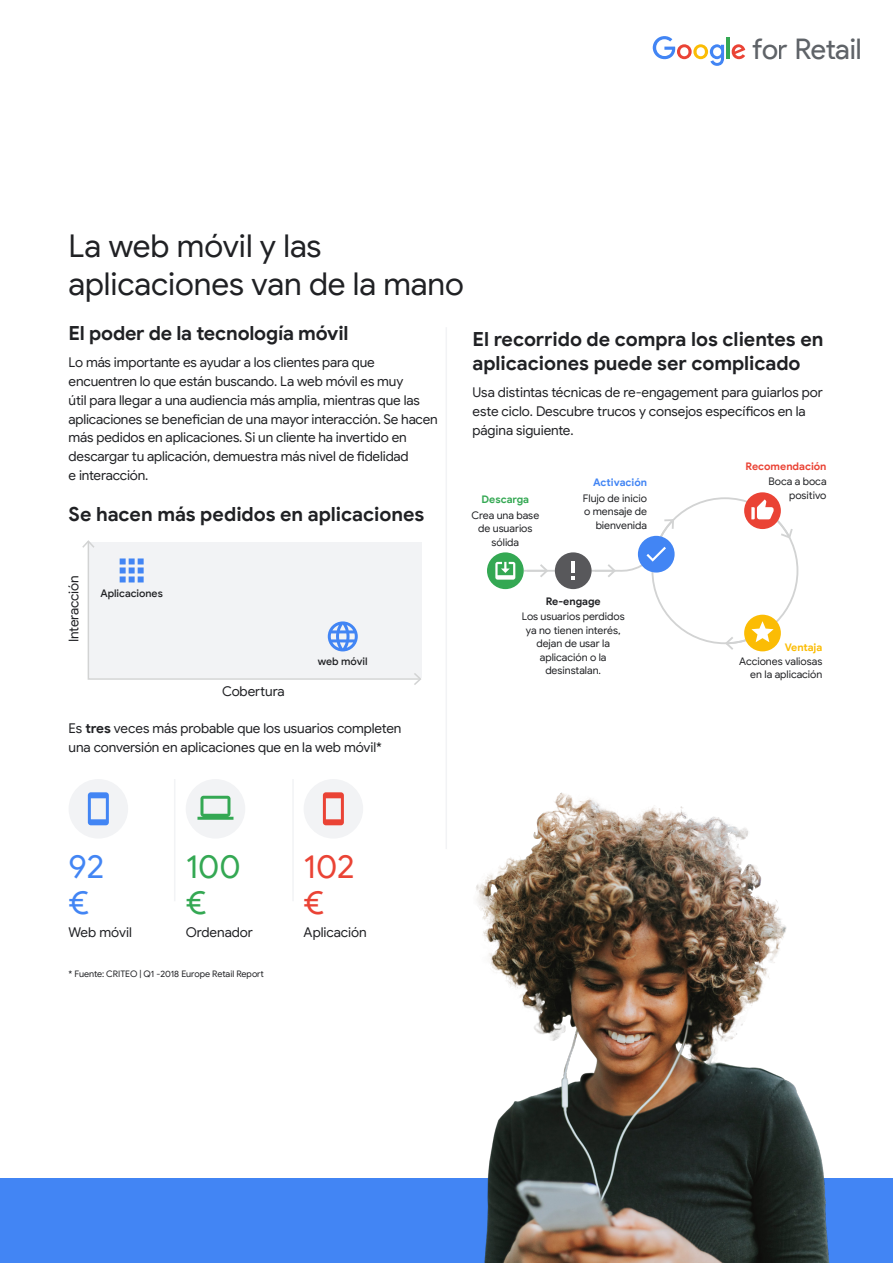
<style>
.page{position:relative;width:893px;height:1263px;background:#fff}
.page>*{position:absolute;margin:0;border:0;box-sizing:border-box;transform-origin:0 0}
.Body{font:33px/36px "Google Sans";color:#34a853}
.Body-2{font:33px/36px "Google Sans";color:#ea4335}
.Body-3{font:33px/36px "Google Sans";color:#4285f4}
.Subhead{font:31.5px/37.5px "Google Sans";letter-spacing:-.005em;color:#202124}
.t1{font:28.5px "Product Sans";letter-spacing:-.01em;color:#5f6368}
.Text_head{font:700 19.5px/24px "Google Sans";letter-spacing:-.005em;color:#202124}
.Body-4{font:13.5px/18.8px "Google Sans";letter-spacing:-.01em;color:#202124}
.Body-5{font:10.5px/13.5px "Google Sans";letter-spacing:-.005em;color:#202124;text-align:right}
.Body-6{font:500 10.5px "Google Sans";color:#202124}
.Body-7{font:700 10.5px "Google Sans";letter-spacing:-.005em;color:#ea4335}
.Body-8{font:700 10.5px "Google Sans";letter-spacing:-.005em;color:#4285f4}
.Body-9{font:700 10.5px "Google Sans";letter-spacing:-.005em;color:#202124}
.Body-10{font:700 10.5px "Google Sans";letter-spacing:-.005em;color:#34a853}
.Body-11{font:9px "Google Sans";letter-spacing:-.005em;color:#202124}
.s1{font-weight:700}
.s2{font-weight:700;color:#fbbc04}
</style>
<div class="page">
<svg style="left:653px;top:36px;width:71px;height:30px"></svg>
<hr style="left:726px;top:37px;width:4px;height:22px;background:#34a853">
<svg style="left:731px;top:44px;width:14px;height:15px"></svg>
<div style="left:1px;top:1178px;width:892px;height:85px;background:#4285f4"></div>
<div style="left:69px;top:779px;width:59px;height:59px;background:#f2f3f5;border-radius:50%"></div>
<hr style="left:174px;top:779px;width:1px;height:122px;background:#f2f3f5">
<hr style="left:292px;top:779px;width:2px;height:122px;background:#f2f3f5">
<div style="left:186px;top:779px;width:59px;height:59px;background:#f2f3f5;border-radius:50%"></div>
<svg style="left:197px;top:796px;width:36px;height:24px"></svg>
<div style="left:304px;top:779px;width:59px;height:59px;background:#f2f3f5;border-radius:50%"></div>
<svg style="left:323px;top:792px;width:21px;height:33px"></svg>
<svg style="left:88px;top:792px;width:21px;height:33px"></svg>
<div style="left:87px;top:542px;width:335px;height:138px;background:#f2f3f5"></div>
<svg style="left:82px;top:540px;width:14px;height:9px"></svg>
<svg style="left:412px;top:671px;width:10px;height:14px"></svg>
<svg style="left:120px;top:558px;width:24px;height:24px"></svg>
<svg style="left:328px;top:621px;width:30px;height:30px"></svg>
<div style="left:555px;top:552px;width:37px;height:37px;background:#58585b;border-radius:50%"></div>
<div style="left:487px;top:552px;width:37px;height:37px;background:#34a853;border-radius:50%"></div>
<svg style="left:495px;top:562px;width:20px;height:18px"></svg>
<div style="left:744px;top:615px;width:37px;height:36px;background:#fbbc04;border-radius:50%"></div>
<svg style="left:724px;top:621px;width:50px;height:31px"></svg>
<div style="left:744px;top:492px;width:37px;height:37px;background:#ea4335;border-radius:50%"></div>
<svg style="left:751px;top:499px;width:42px;height:41px"></svg>
<svg style="left:522px;top:517px;width:154px;height:63px"></svg>
<hr style="left:446px;top:327px;width:1px;height:522px;background:#f2f3f5">
<img style="left:476px;top:792px;width:354px;height:471px">
<h3 class="t1" style="left:752px;top:33px;width:110px">for Retail</h3>
<p class="Subhead" style="left:69px;top:227px;width:397px">La web móvil y las aplicaciones van de la mano</p>
<p class="Text_head" style="left:69px;top:321px;width:282px">El poder de la tecnología móvil</p>
<p class="Body-4" style="left:69px;top:353px;width:371px">Lo más importante es ayudar a los clientes para que encuentren lo que están buscando. La web móvil es muy<br>útil para llegar a una audiencia más amplia, mientras que las aplicaciones se benefician de una mayor interacción. Se hacen más pedidos en aplicaciones. Si un cliente ha invertido en descargar tu aplicación, demuestra más nivel de fidelidad<br>e interacción.</p>
<p class="Text_head" style="left:69px;top:502px;width:357px">Se hacen más pedidos en aplicaciones</p>
<p class="Text_head" style="left:473px;top:327px;width:352px">El recorrido de compra los clientes en aplicaciones puede ser complicado</p>
<p class="Body-4" style="left:473px;top:383px;width:352px">Usa distintas técnicas de re-engagement para guiarlos por este ciclo. Descubre trucos y consejos específicos en la página siguiente.</p>
<p class="Body-10" style="left:482px;top:493px;width:49px">Descarga</p>
<p class="Body-5" style="left:471px;top:508px;width:69px;text-align:center">Crea una base de usuarios sólida</p>
<p class="Body-8" style="left:593px;top:476px;width:56px">Activación</p>
<p class="Body-5" style="left:583px;top:491px;width:66px">Flujo de inicio o mensaje de bienvenida</p>
<p class="Body-7" style="left:745px;top:459px;width:83px">Recomendación</p>
<p class="Body-5" style="left:768px;top:475px;width:60px">Boca a boca positivo</p>
<p class="Body-4" style="left:64px;top:642px;width:69px;rotate:-90deg">Interacción</p>
<p class="Body-6" style="left:100px;top:587px;width:64px">Aplicaciones</p>
<p class="Body-4" style="left:222px;top:682px;width:64px">Cobertura</p>
<p class="Body-6" style="left:318px;top:655px;width:51px">web móvil</p>
<p class="Body-4" style="left:69px;top:719px;width:334px">Es <span class="s1">tres</span> veces más probable que los usuarios completen una conversión en aplicaciones que en la web móvil*</p>
<p class="Body-9" style="left:546px;top:595px;width:56px">Re-engage</p>
<p class="Body-5" style="left:522px;top:610px;width:104px;text-align:center">Los usuarios perdidos ya no tienen interés, dejan de usar la aplicación o la desinstalan.</p>
<p class="Body-5" style="left:739px;top:641px;width:85px"><span class="s2">Ventaja<br></span>Acciones valiosas en la aplicación</p>
<p class="Body-3" style="left:69px;top:848px;width:37px">92 €</p>
<p class="Body-4" style="left:69px;top:923px;width:65px">Web móvil</p>
<p class="Body" style="left:186px;top:848px;width:57px">100 €</p>
<p class="Body-4" style="left:186px;top:923px;width:69px">Ordenador</p>
<p class="Body-11" style="left:69px;top:969px;width:197px">* Fuente: CRITEO | Q1 -2018 Europe Retail Report</p>
<p class="Body-2" style="left:304px;top:848px;width:52px">102 €</p>
<p class="Body-4" style="left:304px;top:923px;width:65px">Aplicación</p>
</div>
